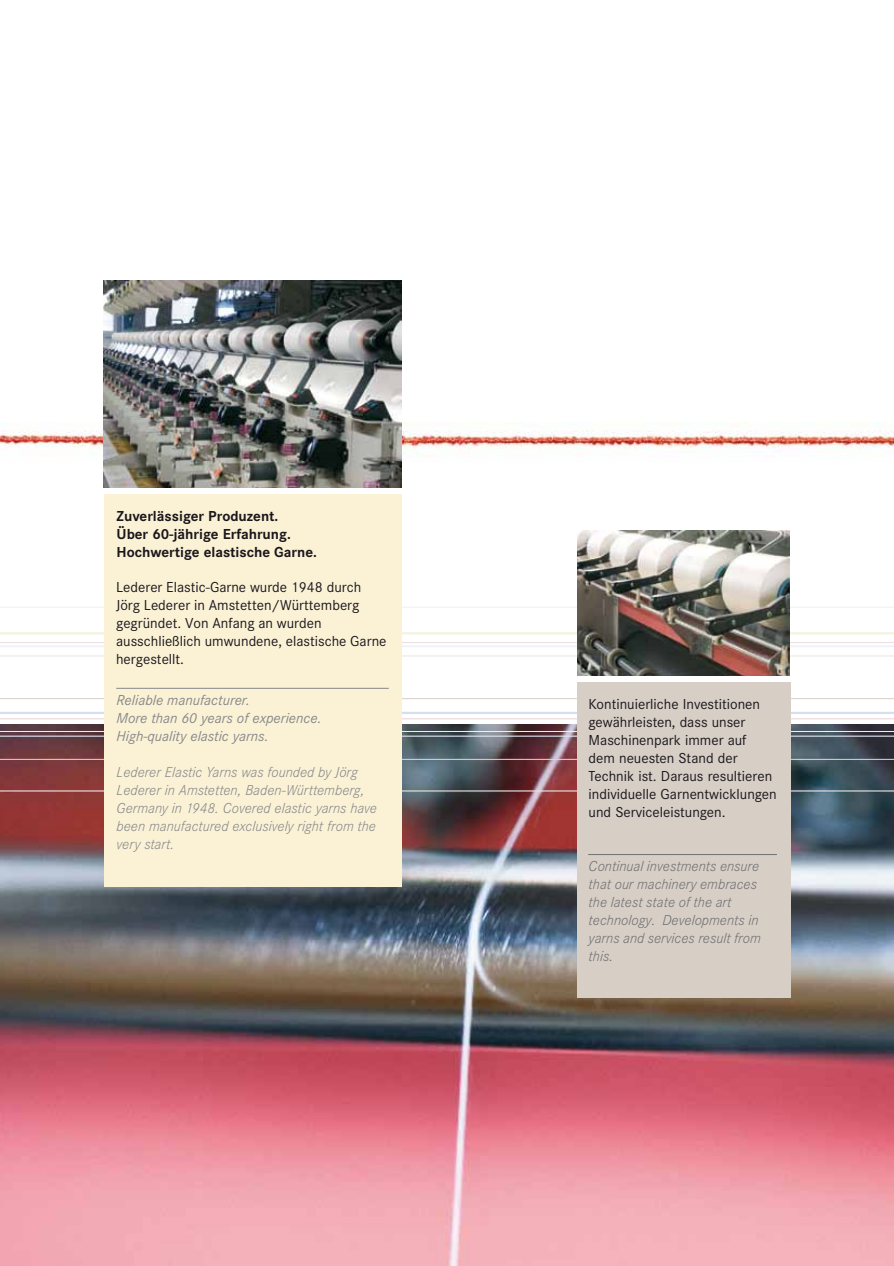
<style>
.page{position:relative;width:894px;height:1266px;background:#fff}
.page>*{position:absolute;margin:0;border:0;box-sizing:border-box;transform-origin:0 0}
.t1{font:15px/18px "Corporate S";color:#1a171c}
.t2{font:italic 300 15px/18px "Corporate S";color:#87888a}
.t3{font:italic 300 15px/18px "Corporate S";color:#707172}
.t4{font:700 15px/18px "Corporate S";color:#1a171c}
.t5{font:italic 15px/18px "Corporate S";color:#87888a}
</style>
<div class="page">
<img style="left:0;top:280px;width:893px;height:985px">
<p class="t4" style="left:116px;top:507px;width:202px">Zuverlässiger Produzent.<br>Über 60-jährige Erfahrung.<br>Hochwertige elastische Garne.</p>
<p class="t1" style="left:116px;top:578px;width:272px">Lederer Elastic-Garne wurde 1948 durch Jörg Lederer in Amstetten/Württemberg gegründet. Von Anfang an wurden ausschließlich umwundene, elastische Garne hergestellt.</p>
<p class="t5" style="left:116px;top:691px;width:206px">Reliable manufacturer.<br>More than 60 years of experience.<br>High-quality elastic yarns.</p>
<p class="t2" style="left:116px;top:763px;width:262px">Lederer Elastic Yarns was founded by Jörg Lederer in Amstetten, Baden-Württemberg, Germany in 1948. Covered elastic yarns have been manufactured exclusively right from the very start.</p>
<p class="t1" style="left:588px;top:694px;width:190px">Kontinuierliche Investitionen gewährleisten, dass unser<br>Maschinenpark immer auf<br>dem neuesten Stand der<br>Technik ist. Daraus resultieren individuelle Garnentwicklungen und Serviceleistungen.</p>
<p class="t3" style="left:588px;top:856px;width:174px">Continual investments ensure that our machinery embraces the latest state of the art technology. Developments in yarns and services result from this.</p>
</div>
